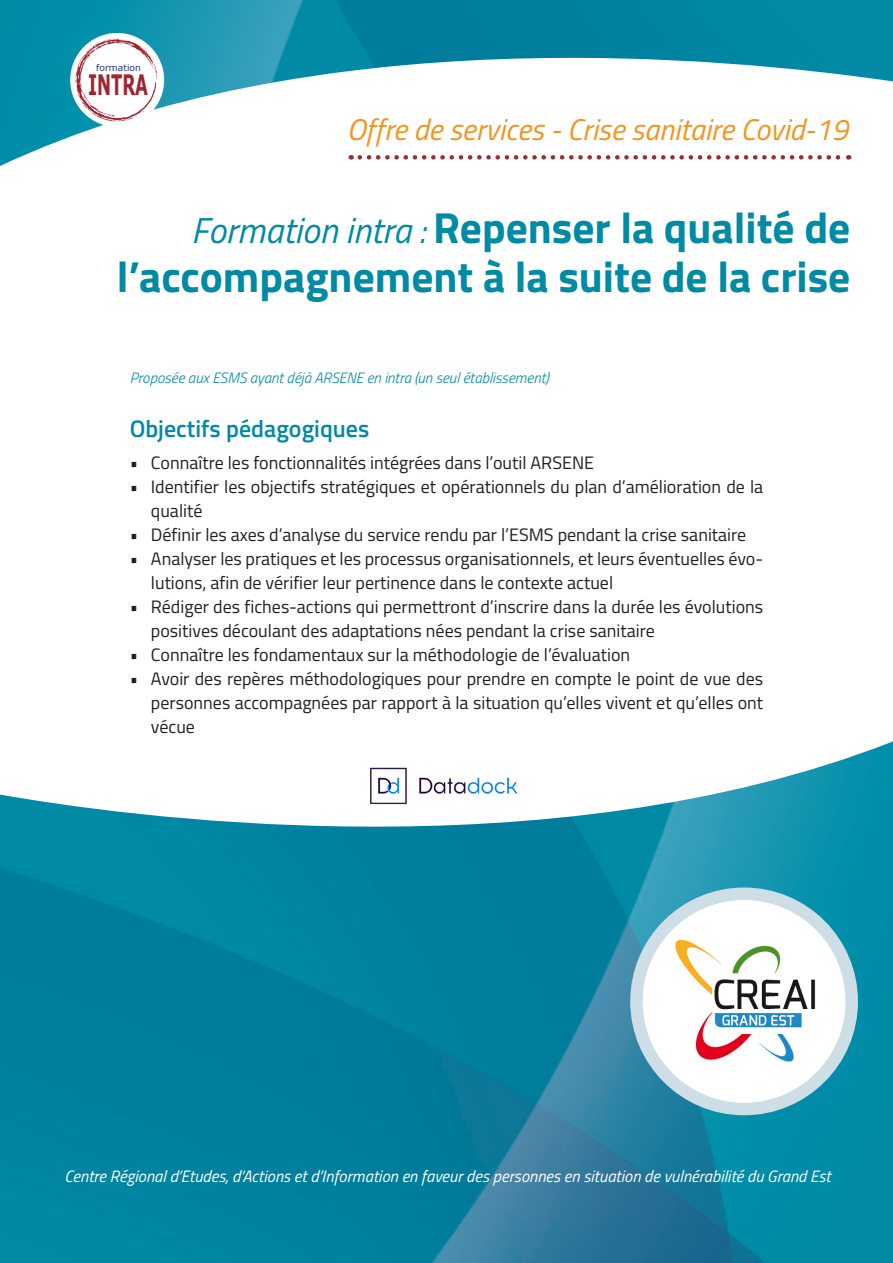
<style>
.page{position:relative;width:893px;height:1263px;background:#fff}
.page>*{position:absolute;margin:0;border:0;box-sizing:border-box;transform-origin:0 0}
.t1{font:700 43.5px "Titillium Web";color:#008aa4}
.t2{font:italic 30px "Titillium Web";color:#f7931d}
.t3{font:700 28.05px "Verdana";color:#a22330;scale:.59 1}
.t4{font:600 24px "Titillium Web";color:#008aa4}
.t5{font:18px/24px "Titillium Web";color:#231f20}
.t6{font:italic 16.5px "Titillium Web";color:#fff}
.t7{font:italic 300 15px "Titillium Web";color:#008aa4}
.t8{font:9.15px "Verdana";color:#283890}
.s1{font-weight:400;font-style:italic;font-size:36px}
</style>
<div class="page">
<img style="left:0;top:741px;width:893px;height:522px">
<svg style="left:636px;top:894px;width:216px;height:215px"></svg>
<div style="left:630px;top:887px;width:228px;height:228px;border:12px solid #cddee7;border-radius:50%"></div>
<img style="left:0;top:0;width:893px;height:166px">
<img style="left:674px;top:939px;width:143px;height:124px">
<img style="left:371px;top:761px;width:151px;height:50px">
<div style="left:70px;top:33px;width:94px;height:94px;background:#fff;border-radius:50%"></div>
<svg style="left:75px;top:39px;width:82px;height:83px"></svg>
<p class="t8" style="left:96px;top:62px;width:46px">formation</p>
<p class="t3" style="left:88px;top:65px;width:103px">INTRA</p>
<p class="t2" style="left:347px;top:108px;width:503px">Offre de services - Crise sanitaire Covid-19</p>
<p class="t1" style="left:191px;top:194px;width:661px"><span class="s1">Formation intra :</span> Repenser la qualité de</p>
<p class="t1" style="left:117px;top:244px;width:735px">l’accompagnement à la suite de la crise</p>
<p class="t7" style="left:130px;top:367px;width:421px">Proposée aux ESMS ayant déjà ARSENE en intra (un seul établissement)</p>
<p class="t4" style="left:130px;top:410px;width:241px">Objectifs pédagogiques</p>
<p class="t5" style="left:130px;top:450px;width:466px">• Connaître les fonctionnalités intégrées dans l’outil ARSENE</p>
<p class="t5" style="left:151px;top:474px;width:614px;text-indent:-21px">• Identifier les objectifs stratégiques et opérationnels du plan d’amélioration de la qualité</p>
<p class="t5" style="left:130px;top:522px;width:618px">• Définir les axes d’analyse du service rendu par l’ESMS pendant la crise sanitaire</p>
<p class="t5" style="left:151px;top:546px;width:614px;text-indent:-21px">• Analyser les pratiques et les processus organisationnels, et leurs éventuelles évo&shy;lutions, afin de vérifier leur pertinence dans le contexte actuel</p>
<p class="t5" style="left:151px;top:594px;width:614px;text-indent:-21px">• Rédiger des fiches-actions qui permettront d’inscrire dans la durée les évolutions positives découlant des adaptations nées pendant la crise sanitaire</p>
<p class="t5" style="left:130px;top:642px;width:502px">• Connaître les fondamentaux sur la méthodologie de l’évaluation</p>
<p class="t5" style="left:151px;top:666px;width:614px;text-align:justify;text-indent:-21px">• Avoir des repères méthodologiques pour prendre en compte le point de vue des personnes accompagnées par rapport à la situation qu’elles vivent et qu’elles ont vécue</p>
<p class="t6" style="left:64px;top:1164px;width:768px">Centre Régional d’Etudes, d’Actions et d’Information en faveur des personnes en situation de vulnérabilité du Grand Est</p>
</div>
